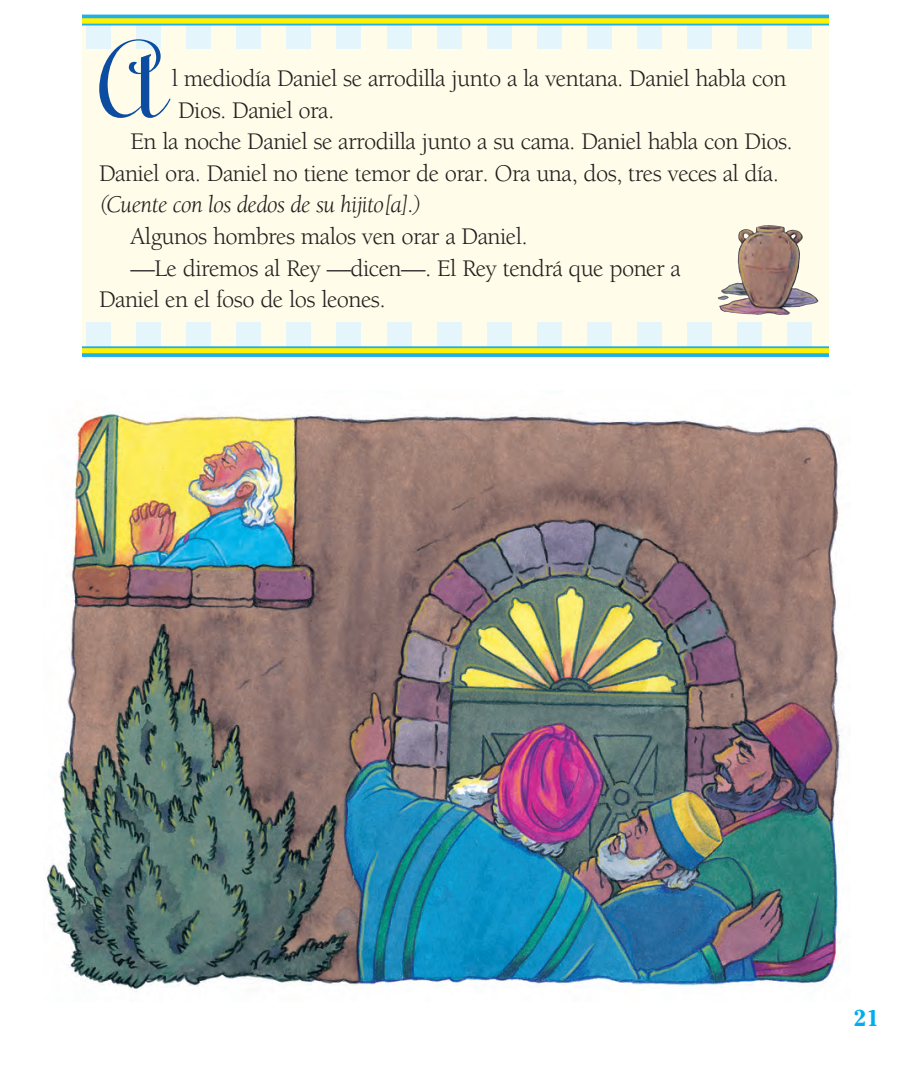
<style>
.page{position:relative;width:911px;height:1068px;background:#fff}
.page>*{position:absolute;margin:0;border:0;box-sizing:border-box;transform-origin:0 0}
.t1{font:123.2px "Linoscript";color:#0d4da1}
.t2{font:24.5px "Berkeley";letter-spacing:-.025em;color:#231f20}
.t3{font:italic 24.5px "Berkeley";letter-spacing:-.025em;color:#231f20}
.t4{font:700 22.75px "Cheltenham";color:#00aeef}
</style>
<div class="page">
<svg style="left:82px;top:15px;width:746px;height:342px;background:#a2d660"></svg>
<svg style="left:82px;top:24px;width:746px;height:324px;background:#f8f8e7"></svg>
<img style="left:46px;top:413px;width:796px;height:579px">
<img style="left:784px;top:228px;width:18px;height:52px">
<h1 class="t1" style="left:98px;top:39px;width:63px">A</h1>
<p class="t2" style="left:172px;top:69px;width:616px">l mediodía Daniel se arrodilla junto a la ventana. Daniel habla con</p>
<p class="t2" style="left:178px;top:101px;width:158px">Dios. Daniel ora.</p>
<p class="t2" style="left:130px;top:132px;width:663px">En la noche Daniel se arrodilla junto a su cama. Daniel habla con Dios.</p>
<p class="t2" style="left:99px;top:164px;width:681px">Daniel ora. Daniel no tiene temor de orar. Ora una, dos, tres veces al día.</p>
<p class="t3" style="left:99px;top:195px;width:323px">(Cuente con los dedos de su hijito[a].)</p>
<p class="t2" style="left:130px;top:227px;width:398px">Algunos hombres malos ven orar a Daniel.</p>
<p class="t2" style="left:130px;top:258px;width:551px">—Le diremos al Rey —dicen—. El Rey tendrá que poner a</p>
<p class="t2" style="left:99px;top:290px;width:288px">Daniel en el foso de los leones.</p>
<p class="t4" style="left:852px;top:1010px;width:27px">21</p>
</div>
